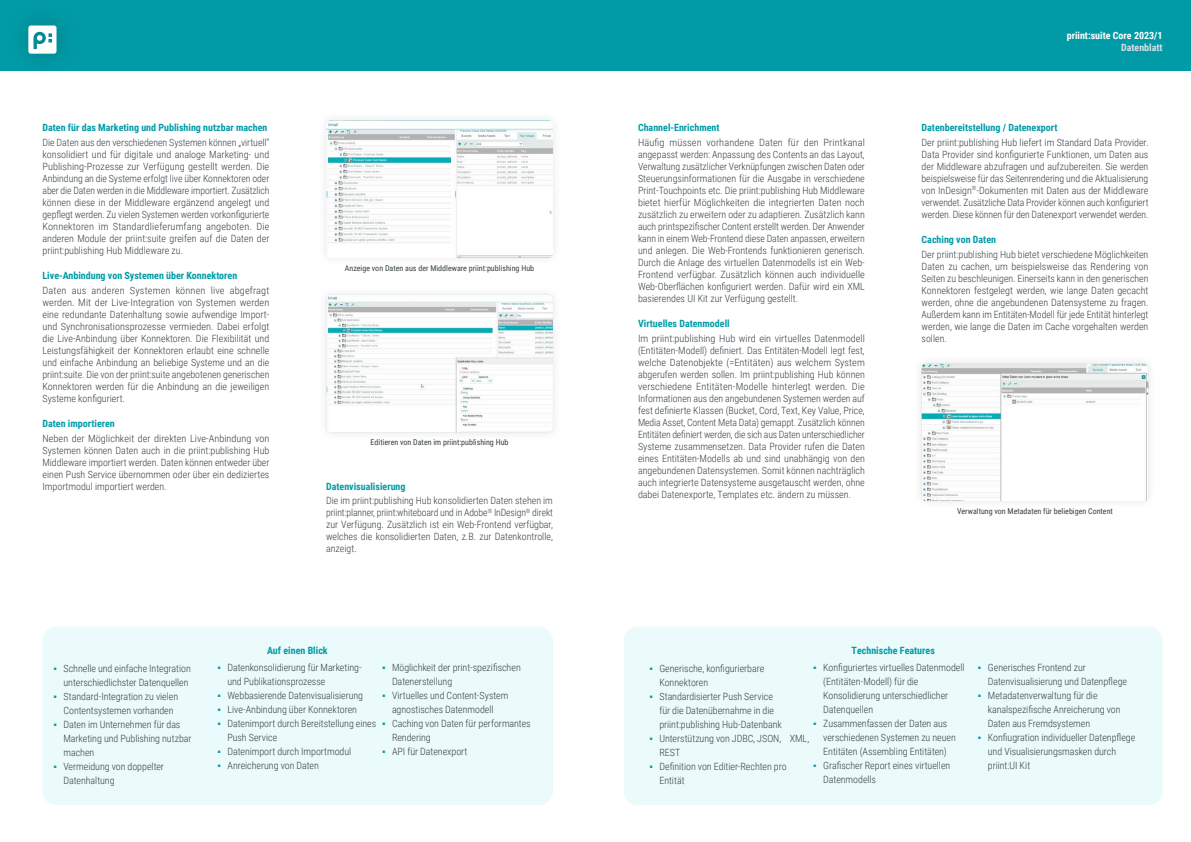
<style>
.page{position:relative;width:1191px;height:842px;background:#fff}
.page>*{position:absolute;margin:0;border:0;box-sizing:border-box;transform-origin:0 0}
.t1{font:300 10px/12px "Roboto Condensed";letter-spacing:-.005em;color:#363f44}
.t2{font:700 10px "Roboto Condensed";color:#009ba7}
.t3{font:700 10px "Roboto Condensed";color:#fff}
.t4{font:700 10px "Roboto Condensed";color:#dae0e3}
.t5{font:8px "Roboto Condensed";color:#363f44}
.s1{font-family:"Calibri";font-weight:400;color:#009ba7}
</style>
<div class="page">
<div style="left:912px;top:354px;width:246px;height:156px;background:#fbfbfb"></div>
<img style="left:921px;top:364px;width:227px;height:137px">
<div style="left:317px;top:286px;width:245px;height:156px;background:#000;opacity:.1"></div>
<img style="left:326px;top:295px;width:227px;height:137px">
<div style="left:317px;top:111px;width:245px;height:156px;background:#fbfbfb"></div>
<img style="left:326px;top:120px;width:227px;height:138px">
<div style="left:0;top:0;width:1191px;height:71px;background:#009ba7"></div>
<div style="left:3px;top:0;width:80px;height:80px;background:#000;opacity:.25"></div>
<svg style="left:28px;top:26px;width:28px;height:28px"></svg>
<div style="left:624px;top:626px;width:538px;height:179px;background:#ebfafa;border-radius:14px"></div>
<div style="left:43px;top:626px;width:510px;height:179px;background:#ebfafa;border-radius:14px"></div>
<p class="t2" style="left:43px;top:120px;width:226px">Daten für das Marketing und Publishing nutzbar machen</p>
<p class="t1" style="left:43px;top:136px;width:228px;text-align:justify">Die Daten aus den verschiedenen Systemen können „virtuell“ konsolidiert und für digitale und analoge Marketing- und Publishing-Prozesse zur Verfügung gestellt werden. Die Anbindung an die Systeme erfolgt live über Konnektoren oder aber die Daten werden in die Middleware importiert. Zusätzlich können diese in der Middleware ergänzend angelegt und gepflegt werden. Zu vielen Systemen werden vorkonfigurierte Konnektoren im Standardlieferumfang angeboten. Die anderen Module der priint:suite greifen auf die Daten der priint:publishing Hub Middleware zu.</p>
<p class="t2" style="left:43px;top:268px;width:196px">Live-Anbindung von Systemen über Konnektoren</p>
<p class="t1" style="left:43px;top:284px;width:228px;text-align:justify">Daten aus anderen Systemen können live abgefragt werden. Mit der Live-Integration von Systemen werden eine redundante Datenhaltung sowie aufwendige Import&shy;und Synchronisationsprozesse vermieden. Dabei erfolgt die Live-Anbindung über Konnektoren. Die Flexibilität und Leistungsfähigkeit der Konnektoren erlaubt eine schnelle und einfache Anbindung an beliebige Systeme und an die priint:suite. Die von der priint:suite angebotenen generischen Konnektoren werden für die Anbindung an die jeweiligen Systeme konfiguriert.</p>
<p class="t2" style="left:43px;top:416px;width:74px">Daten importieren</p>
<p class="t1" style="left:43px;top:432px;width:228px;text-align:justify">Neben der Möglichkeit der direkten Live-Anbindung von Systemen können Daten auch in die priint:publishing Hub Middleware importiert werden. Daten können entweder über einen Push Service übernommen oder über ein dediziertes Importmodul importiert werden.</p>
<p class="t5" style="left:345px;top:262px;width:191px">Anzeige von Daten aus der Middleware priint:publishing Hub</p>
<p class="t5" style="left:370px;top:437px;width:139px">Editieren von Daten im priint:publishing Hub</p>
<p class="t2" style="left:326px;top:479px;width:81px">Datenvisualisierung</p>
<p class="t1" style="left:326px;top:494px;width:228px;text-align:justify">Die im priint:publishing Hub konsolidierten Daten stehen im priint:planner, priint:whiteboard und in Adobe<sup>®</sup> InDesign<sup>®</sup> direkt zur Verfügung. Zusätzlich ist ein Web-Frontend verfügbar, welches die konsolidierten Daten, z.B. zur Datenkontrolle, anzeigt.</p>
<p class="t1" style="left:54px;top:661px;width:139px;line-height:14px;text-align:right"><span class="s1">▪</span> Schnelle und einfache Integration unterschiedlichster Datenquellen</p>
<p class="t1" style="left:54px;top:689px;width:126px;line-height:14px;text-align:center"><span class="s1">▪</span> Standard-Integration zu vielen<br>Contentsystemen vorhanden</p>
<p class="t1" style="left:64px;top:717px;width:130px;line-height:14px;text-indent:-10px"><span class="s1">▪</span> Daten im Unternehmen für das<br>Marketing und Publishing nutzbar machen</p>
<p class="t1" style="left:64px;top:759px;width:102px;line-height:14px;text-indent:-10px"><span class="s1">▪</span> Vermeidung von doppelter<br>Datenhaltung</p>
<p class="t2" style="left:267px;top:643px;width:62px">Auf einen Blick</p>
<p class="t1" style="left:227px;top:660px;width:136px;line-height:14px;text-indent:-10px"><span class="s1">▪</span> Datenkonsolidierung für Marketing&shy;und Publikationsprozesse</p>
<p class="t1" style="left:217px;top:689px;width:147px"><span class="s1">▪</span> Webbasierende Datenvisualisierung</p>
<p class="t1" style="left:217px;top:703px;width:141px"><span class="s1">▪</span> Live-Anbindung über Konnektoren</p>
<p class="t1" style="left:227px;top:716px;width:150px;line-height:14px;text-indent:-10px"><span class="s1">▪</span> Datenimport durch Bereitstellung eines<br>Push Service</p>
<p class="t1" style="left:217px;top:745px;width:135px"><span class="s1">▪</span> Datenimport durch Importmodul</p>
<p class="t1" style="left:217px;top:759px;width:103px"><span class="s1">▪</span> Anreicherung von Daten</p>
<p class="t1" style="left:392px;top:660px;width:130px;line-height:14px;text-indent:-10px"><span class="s1">▪</span> Möglichkeit der print-spezifischen<br>Datenerstellung</p>
<p class="t1" style="left:382px;top:688px;width:128px;line-height:14px;text-align:center"><span class="s1">▪</span> Virtuelles und Content-System agnostisches Datenmodell</p>
<p class="t1" style="left:392px;top:716px;width:140px;line-height:14px;text-indent:-10px"><span class="s1">▪</span> Caching von Daten für performantes<br>Rendering</p>
<p class="t1" style="left:382px;top:745px;width:87px"><span class="s1">▪</span> API für Datenexport</p>
<p class="t2" style="left:638px;top:120px;width:83px">Channel-Enrichment</p>
<p class="t1" style="left:638px;top:136px;width:228px;text-align:justify">Häufig müssen vorhandene Daten für den Printkanal angepasst werden: Anpassung des Contents an das Layout, Verwaltung zusätzlicher Verknüpfungen zwischen Daten oder Steuerungsinformationen für die Ausgabe in verschiedene Print-Touchpoints etc. Die priint:publishing Hub Middleware bietet hierfür Möglichkeiten die integrierten Daten noch zusätzlich zu erweitern oder zu adaptieren. Zusätzlich kann auch printspezifischer Content erstellt werden. Der Anwender kann in einem Web-Frontend diese Daten anpassen, erweitern und anlegen. Die Web-Frontends funktionieren generisch.<br>Durch die Anlage des virtuellen Datenmodells ist ein Web-Frontend verfügbar. Zusätzlich können auch individuelle Web-Oberflächen konfiguriert werden. Dafür wird ein XML basierendes UI Kit zur Verfügung gestellt.</p>
<p class="t2" style="left:638px;top:316px;width:93px">Virtuelles Datenmodell</p>
<p class="t1" style="left:638px;top:332px;width:228px;text-align:justify">Im priint:publishing Hub wird ein virtuelles Datenmodell (Entitäten-Modell) definiert. Das Entitäten-Modell legt fest, welche Datenobjekte (=Entitäten) aus welchem System abgerufen werden sollen. Im priint:publishing Hub können verschiedene Entitäten-Modelle hinterlegt werden. Die Informationen aus den angebundenen Systemen werden auf fest definierte Klassen (Bucket, Cord, Text, Key Value, Price, Media Asset, Content Meta Data) gemappt. Zusätzlich können Entitäten definiert werden, die sich aus Daten unterschiedlicher Systeme zusammensetzen. Data Provider rufen die Daten eines Entitäten-Modells ab und sind unabhängig von den angebundenen Datensystemen. Somit können nachträglich auch integrierte Datensysteme ausgetauscht werden, ohne dabei Datenexporte, Templates etc. ändern zu müssen.</p>
<p class="t3" style="left:1066px;top:29px;width:97px">priint:suite Core 2023/1</p>
<p class="t4" style="left:1121px;top:40px;width:43px">Datenblatt</p>
<p class="t2" style="left:921px;top:120px;width:137px">Datenbereitstellung / Datenexport</p>
<p class="t1" style="left:921px;top:136px;width:228px;text-align:justify">Der priint:publishing Hub liefert im Standard Data Provider.<br>Data Provider sind konfigurierte Funktionen, um Daten aus der Middleware abzufragen und aufzubereiten. Sie werden beispielsweise für das Seitenrendering und die Aktualisierung von InDesign<sup>®</sup>-Dokumenten mit Daten aus der Middleware verwendet. Zusätzliche Data Provider können auch konfiguriert werden. Diese können für den Datenexport verwendet werden.</p>
<p class="t2" style="left:921px;top:232px;width:76px">Caching von Daten</p>
<p class="t1" style="left:921px;top:248px;width:228px;text-align:justify">Der priint:publishing Hub bietet verschiedene Möglichkeiten Daten zu cachen, um beispielsweise das Rendering von Seiten zu beschleunigen. Einerseits kann in den generischen Konnektoren festgelegt werden, wie lange Daten gecacht werden, ohne die angebundenen Datensysteme zu fragen.<br>Außerdem kann im Entitäten-Modell für jede Entität hinterlegt werden, wie lange die Daten im Cache vorgehalten werden sollen.</p>
<p class="t5" style="left:957px;top:505px;width:157px">Verwaltung von Metadaten für beliebigen Content</p>
<p class="t2" style="left:851px;top:643px;width:85px">Technische Features</p>
<p class="t1" style="left:823px;top:660px;width:143px;line-height:14px;text-indent:-10px"><span class="s1">▪</span> Konfiguriertes virtuelles Datenmodell (Entitäten-Modell) für die<br>Konsolidierung unterschiedlicher<br>Datenquellen</p>
<p class="t1" style="left:823px;top:716px;width:134px;line-height:14px;text-indent:-10px"><span class="s1">▪</span> Zusammenfassen der Daten aus verschiedenen Systemen zu neuen<br>Entitäten (Assembling Entitäten)</p>
<p class="t1" style="left:823px;top:758px;width:129px;line-height:14px;text-indent:-10px"><span class="s1">▪</span> Grafischer Report eines virtuellen<br>Datenmodells</p>
<p class="t1" style="left:659px;top:661px;width:106px;line-height:14px;text-indent:-10px"><span class="s1">▪</span> Generische, konfigurierbare<br>Konnektoren</p>
<p class="t1" style="left:659px;top:689px;width:124px;line-height:14px;text-indent:-10px"><span class="s1">▪</span> Standardisierter Push Service für die Datenübernahme in die priint:publishing Hub-Datenbank</p>
<p class="t1" style="left:659px;top:731px;width:151px;line-height:14px;text-indent:-10px"><span class="s1">▪</span> Unterstützung von JDBC, JSON, XML,<br>REST</p>
<p class="t1" style="left:659px;top:759px;width:129px;line-height:14px;text-indent:-10px"><span class="s1">▪</span> Definition von Editier-Rechten pro<br>Entität</p>
<p class="t1" style="left:987px;top:660px;width:141px;line-height:14px;text-indent:-10px"><span class="s1">▪</span> Generisches Frontend zur<br>Datenvisualisierung und Datenpflege</p>
<p class="t1" style="left:987px;top:688px;width:134px;line-height:14px;text-indent:-10px"><span class="s1">▪</span> Metadatenverwaltung für die kanalspezifische Anreicherung von<br>Daten aus Fremdsystemen</p>
<p class="t1" style="left:987px;top:730px;width:149px;line-height:14px;text-indent:-10px"><span class="s1">▪</span> Konfiugration individueller Datenpflege und Visualisierungsmasken durch priint:UI Kit</p>
</div>
